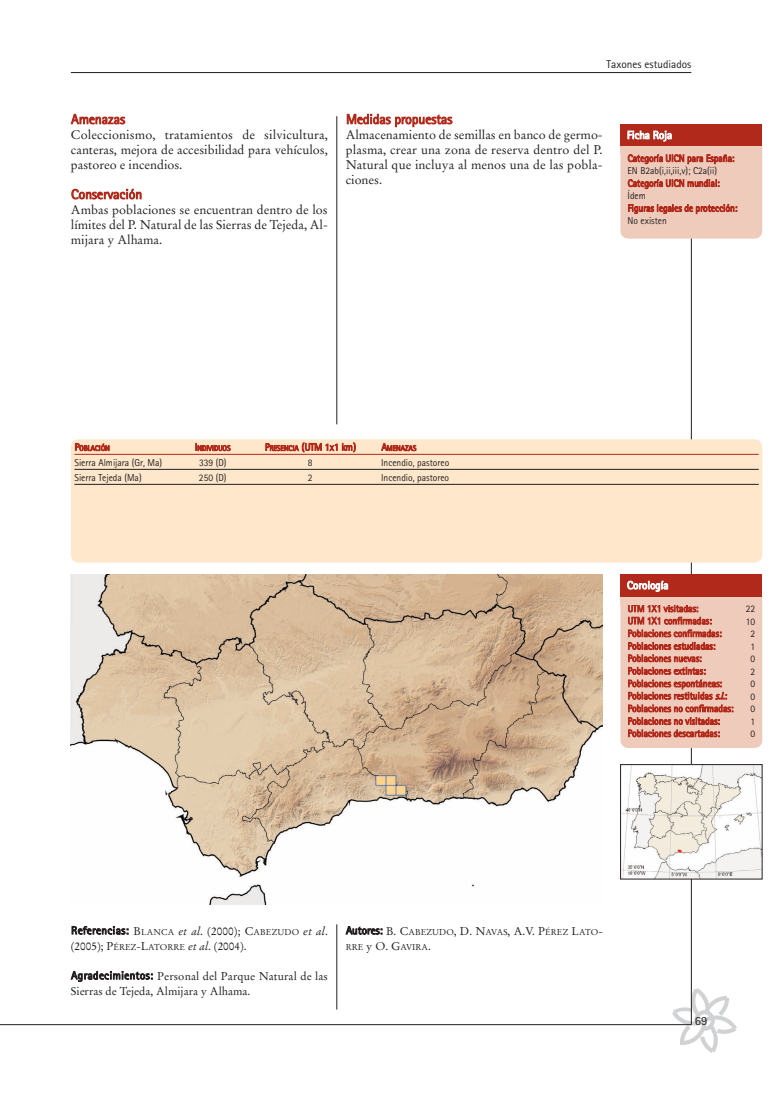
<style>
.page{position:relative;width:780px;height:1099px;background:#fff}
.page>*{position:absolute;margin:0;border:0;box-sizing:border-box;transform-origin:0 0}
.t1{font:13.75px "Rotis Sans Serif";color:#b1291a}
.t2{font:12.5px/15px "Stempel Garamond";color:#231f20;text-align:justify}
.t3{font:12.5px "Rotis Sans Serif";color:#231f20}
.t4{font:11.25px/15px "Stempel Garamond";color:#231f20}
.t5{font:11.25px "Rotis Sans Serif";letter-spacing:.035em;color:#231f20}
.t6{font:11.25px "Rotis Sans Serif";color:#fff}
.t7{font:11.25px "Rotis Sans Serif";color:#231f20}
.t8{font:10px "Rotis Sans Serif";color:#b1291a;scale:.95 1}
.t9{font:10px "Rotis Sans Serif";color:#231f20;scale:.95 1}
.t10{font:10px "Rotis Sans Serif";color:#b1291a}
.t11{font:8.5px/15px "Stempel Garamond";letter-spacing:.005em;color:#231f20}
.t12{font:7.5px "Rotis Sans Serif";color:#b1291a}
.s1{font-size:10px}
.s2{font-size:7.5px}
.s3{font-style:italic}
.s4{font-family:"Stempel Garamond"}
.s5{font-family:"Stempel Garamond";font-size:8.5px}
.s6{font-family:"Stempel Garamond";font-style:italic}
.s7{font-size:8.5px}
.s8{font-family:"Rotis Sans Serif"}
.s9{font-family:"Rotis Sans Serif";font-size:11.25px}
.s10{font-size:11.25px}
</style>
<div class="page">
<img style="left:672px;top:988px;width:64px;height:64px">
<hr style="left:0;top:1024px;width:691px;height:1px;background:#231f20">
<hr style="left:691px;top:169px;width:1px;height:855px;background:#231f20">
<hr style="left:71px;top:72px;width:620px;height:1px;background:#231f20">
<div style="left:620px;top:139px;width:142px;height:99px;background:#efcbbc;border-radius:8px"></div>
<img style="left:71px;top:574px;width:531px;height:330px">
<div style="left:620px;top:589px;width:142px;height:159px;background:#efcbbc;border-radius:8px"></div>
<div style="left:71px;top:439px;width:691px;height:123px;background:#fee7cb;border-radius:8px"></div>
<hr style="left:336px;top:924px;width:1px;height:85px;background:#231f20">
<hr style="left:336px;top:116px;width:1px;height:308px;background:#231f20">
<hr style="left:74px;top:454px;width:684px;height:1px;background:#b1291a">
<hr style="left:74px;top:469px;width:684px;height:1px;background:#231f20">
<hr style="left:74px;top:484px;width:684px;height:1px;background:#231f20">
<img style="left:622px;top:766px;width:138px;height:111px">
<div style="left:620px;top:764px;width:142px;height:115px;border:1px solid #231f20"></div>
<div style="left:620px;top:574px;width:142px;height:25px;background:#b1291a"></div>
<div style="left:620px;top:597px;width:142px;height:7px;background:#efcbbc"></div>
<div style="left:620px;top:124px;width:142px;height:25px;background:#b1291a"></div>
<div style="left:620px;top:147px;width:142px;height:7px;background:#efcbbc"></div>
<p class="t7" style="left:606px;top:60px;width:86px">Taxones estudiados</p>
<p class="t1" style="left:71px;top:114px;width:55px">Amenazas</p>
<p class="t2" style="left:71px;top:128px;width:258px">Coleccionismo, tratamientos de silvicultura, canteras, mejora de accesibilidad para vehículos, pastoreo e incendios.</p>
<p class="t1" style="left:71px;top:189px;width:73px">Conservación</p>
<p class="t2" style="left:71px;top:203px;width:258px">Ambas poblaciones se encuentran dentro de los límites del P. Natural de las Sierras de Tejeda, Al&shy;mijara y Alhama.</p>
<p class="t1" style="left:346px;top:114px;width:108px">Medidas propuestas</p>
<p class="t2" style="left:345px;top:128px;width:258px">Almacenamiento de semillas en banco de germo&shy;plasma, crear una zona de reserva dentro del P.<br>Natural que incluya al menos una de las pobla&shy;ciones.</p>
<p class="t6" style="left:627px;top:131px;width:47px">Ficha Roja</p>
<p class="t8" style="left:627px;top:155px;width:114px">Categoría UICN para España:</p>
<p class="t9" style="left:627px;top:167px;width:96px">EN B2ab(i,ii,iii,v); C2a(ii)</p>
<p class="t8" style="left:627px;top:180px;width:98px">Categoría UICN mundial:</p>
<p class="t9" style="left:627px;top:192px;width:21px">Ídem</p>
<p class="t8" style="left:627px;top:205px;width:117px">Figuras legales de protección:</p>
<p class="t9" style="left:627px;top:217px;width:43px">No existen</p>
<p class="t12" style="left:75px;top:445px;width:37px"><span class="s1">P</span>OBLACIÓN</p>
<p class="t12" style="left:195px;top:445px;width:37px"><span class="s1">I</span>NDIVIDUOS</p>
<p class="t10" style="left:265px;top:443px;width:92px">P<span class="s2">RESENCIA</span> (UTM 1<span class="s2">X</span>1 km)</p>
<p class="t12" style="left:381px;top:445px;width:37px"><span class="s1">A</span>MENAZAS</p>
<p class="t9" style="left:74px;top:458px;width:94px">Sierra Almijara (Gr, Ma)</p>
<p class="t9" style="left:199px;top:458px;width:30px">339 (D)</p>
<p class="t9" style="left:308px;top:458px;width:7px">8</p>
<p class="t9" style="left:381px;top:458px;width:73px">Incendio, pastoreo</p>
<p class="t9" style="left:74px;top:473px;width:72px">Sierra Tejeda (Ma)</p>
<p class="t9" style="left:199px;top:473px;width:30px">250 (D)</p>
<p class="t9" style="left:308px;top:473px;width:6px">2</p>
<p class="t9" style="left:381px;top:473px;width:73px">Incendio, pastoreo</p>
<p class="t6" style="left:627px;top:581px;width:43px">Corología</p>
<p class="t8" style="left:627px;top:605px;width:76px">UTM 1X1 visitadas:</p>
<p class="t9" style="left:745px;top:605px;width:11px">22</p>
<p class="t8" style="left:627px;top:617px;width:90px">UTM 1X1 confirmadas:</p>
<p class="t9" style="left:745px;top:617px;width:11px">10</p>
<p class="t8" style="left:627px;top:630px;width:100px">Poblaciones confirmadas:</p>
<p class="t9" style="left:750px;top:630px;width:6px">2</p>
<p class="t8" style="left:627px;top:642px;width:94px">Poblaciones estudiadas:</p>
<p class="t9" style="left:750px;top:642px;width:6px">1</p>
<p class="t8" style="left:627px;top:655px;width:79px">Poblaciones nuevas:</p>
<p class="t9" style="left:750px;top:655px;width:6px">0</p>
<p class="t8" style="left:627px;top:667px;width:84px">Poblaciones extintas:</p>
<p class="t9" style="left:750px;top:667px;width:6px">2</p>
<p class="t8" style="left:627px;top:680px;width:101px">Poblaciones espontáneas:</p>
<p class="t9" style="left:750px;top:680px;width:6px">0</p>
<p class="t8" style="left:627px;top:692px;width:106px">Poblaciones restituidas <span class="s3">s.l</span>.:</p>
<p class="t9" style="left:750px;top:692px;width:6px">0</p>
<p class="t8" style="left:627px;top:705px;width:113px">Poblaciones no confirmadas:</p>
<p class="t9" style="left:750px;top:705px;width:6px">0</p>
<p class="t8" style="left:627px;top:717px;width:99px">Poblaciones no visitadas:</p>
<p class="t9" style="left:750px;top:717px;width:6px">1</p>
<p class="t8" style="left:627px;top:730px;width:99px">Poblaciones descartadas:</p>
<p class="t9" style="left:750px;top:730px;width:6px">0</p>
<p class="t5" style="left:71px;top:926px;width:258px">Referencias: <span class="s4">B</span><span class="s5">LANCA</span> <span class="s6">et al</span><span class="s4">. (2000); C</span><span class="s5">ABEZUDO</span> <span class="s6">et al</span><span class="s4">.</span></p>
<p class="t4" style="left:71px;top:939px;width:177px">(2005); P<span class="s7">ÉREZ</span>-L<span class="s7">ATORRE</span> <span class="s3">et al</span>. (2004).</p>
<p class="t4" style="left:71px;top:969px;width:258px"><span class="s8">Agradecimientos:</span> Personal del Parque Natural de las<br>Sierras de Tejeda, Almijara y Alhama.</p>
<p class="t11" style="left:345px;top:924px;width:258px"><span class="s9">Autores:</span> <span class="s10">B. C</span>ABEZUDO<span class="s10">, D. N</span>AVAS<span class="s10">, A.V. P</span>ÉREZ <span class="s10">L</span>ATO<span class="s10">-<br></span>RRE <span class="s10">y O. G</span>AVIRA<span class="s10">.</span></p>
<p class="t3" style="left:694px;top:1015px;width:14px">69</p>
</div>
